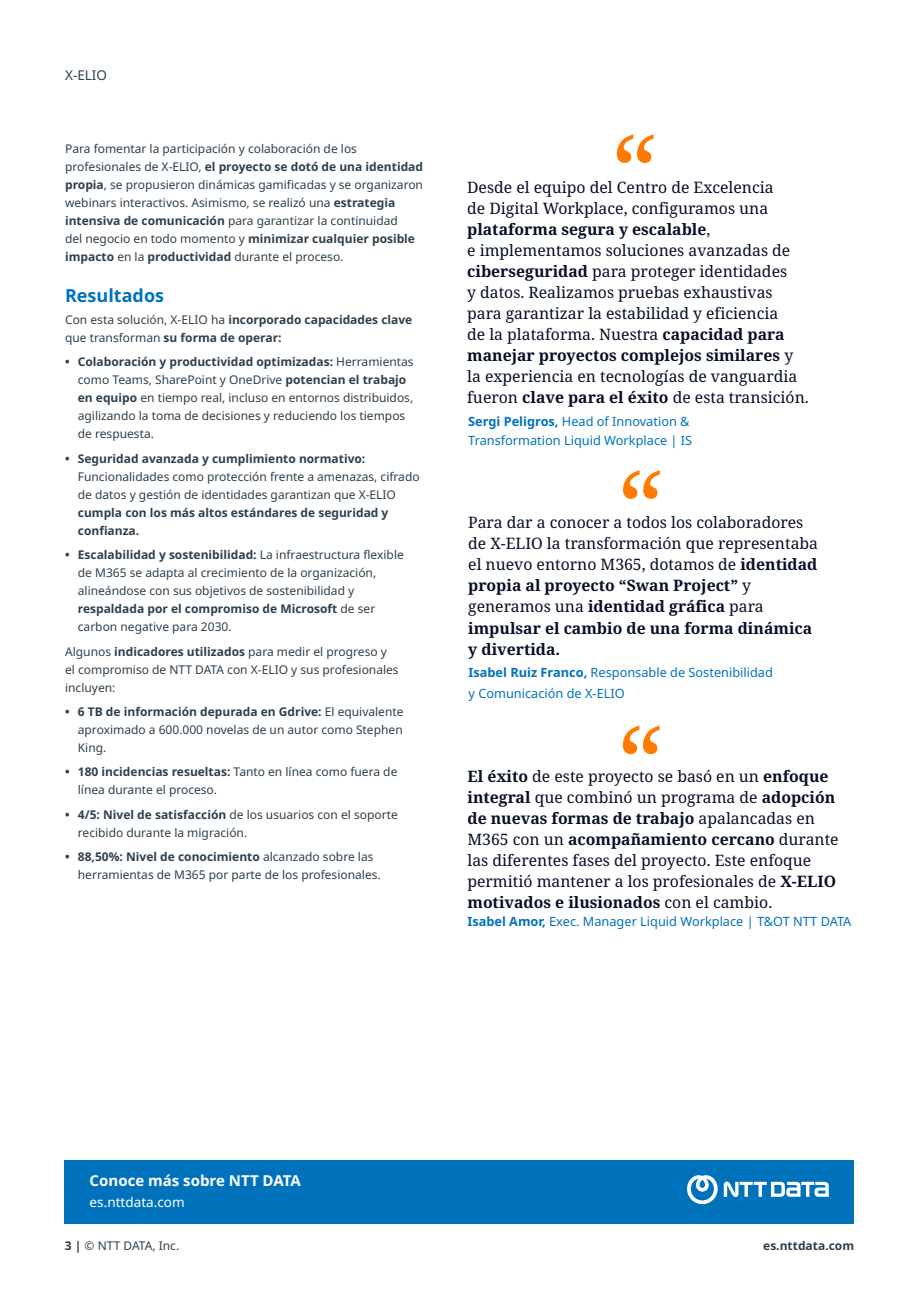
<style>
.page{position:relative;width:919px;height:1289px;background:#fff}
.page>*{position:absolute;margin:0;border:0;box-sizing:border-box;transform-origin:0 0}
.HEADING_3_12pt{font:700 18px "Noto Sans";color:#0072bc}
.QUOTATION_TEXT_16pt{font:15.75px/21px "Noto Serif";color:#070f26}
.HEADING_4_10pt{font:700 15px "Noto Sans";color:#fff}
.BODY_TEXT_9pt{font:13.5px "Noto Sans";color:#fff}
.t1{font:13.5px "Noto Sans";color:#2e404d}
.BODY_TEXT_9pt-2{font:12.75px/21px "Noto Sans";color:#0072bc}
.BODY_TEXT_9pt-3{font:12px/18px "Noto Sans";color:#2e404d}
.BODY_TEXT_9pt-4{font:700 12px/18px "Noto Sans";color:#2e404d}
.s1{font-weight:700}
.s2{font-weight:400}
</style>
<div class="page">
<div style="left:65px;top:1160px;width:788px;height:63px;background:#0072bc"></div>
<svg style="left:687px;top:1175px;width:30px;height:29px"></svg>
<svg style="left:723px;top:1181px;width:105px;height:15px"></svg>
<svg style="left:623px;top:470px;width:36px;height:29px"></svg>
<svg style="left:616px;top:134px;width:37px;height:29px"></svg>
<svg style="left:622px;top:725px;width:37px;height:29px"></svg>
<p class="t1" style="left:65px;top:67px;width:43px">X-ELIO</p>
<p class="BODY_TEXT_9pt-3" style="left:65px;top:140px;width:359px">Para fomentar la participación y colaboración de los profesionales de X-ELIO, <span class="s1">el proyecto se dotó de una identidad propia</span>, se propusieron dinámicas gamificadas y se organizaron webinars interactivos. Asimismo, se realizó una <span class="s1">estrategia intensiva de comunicación</span> para garantizar la continuidad<br>del negocio en todo momento y <span class="s1">minimizar cualquier posible impacto</span> en la <span class="s1">productividad</span> durante el proceso.</p>
<p class="HEADING_3_12pt" style="left:65px;top:285px;width:100px">Resultados</p>
<p class="BODY_TEXT_9pt-4" style="left:65px;top:311px;width:349px"><span class="s2">Con esta solución, X-ELIO ha</span> incorporado capacidades clave <span class="s2">que transforman</span> su forma de operar:</p>
<p class="BODY_TEXT_9pt-3" style="left:78px;top:353px;width:337px;text-indent:-13px"><span class="s1">• Colaboración y productividad optimizadas:</span> Herramientas como Teams, SharePoint y OneDrive <span class="s1">potencian el trabajo en equipo</span> en tiempo real, incluso en entornos distribuidos, agilizando la toma de decisiones y reduciendo los tiempos de respuesta.</p>
<p class="BODY_TEXT_9pt-3" style="left:78px;top:449px;width:343px;text-indent:-13px"><span class="s1">• Seguridad avanzada y cumplimiento normativo:<br></span>Funcionalidades como protección frente a amenazas, cifrado de datos y gestión de identidades garantizan que X-ELIO <span class="s1">cumpla con los más altos estándares de seguridad y confianza.</span></p>
<p class="BODY_TEXT_9pt-3" style="left:78px;top:546px;width:327px;text-indent:-13px"><span class="s1">• Escalabilidad y sostenibilidad:</span> La infraestructura flexible de M365 se adapta al crecimiento de la organización, alineándose con sus objetivos de sostenibilidad y <span class="s1">respaldada por el compromiso de Microsoft</span> de ser carbon negative para 2030.</p>
<p class="BODY_TEXT_9pt-3" style="left:65px;top:642px;width:335px">Algunos <span class="s1">indicadores utilizados</span> para medir el progreso y el compromiso de NTT DATA con X-ELIO y sus profesionales incluyen:</p>
<p class="BODY_TEXT_9pt-3" style="left:78px;top:703px;width:327px;text-align:justify;text-indent:-13px"><span class="s1">• 6 TB de información depurada en Gdrive:</span> El equivalente aproximado a 600.000 novelas de un autor como Stephen King.</p>
<p class="BODY_TEXT_9pt-3" style="left:78px;top:763px;width:321px;text-indent:-13px"><span class="s1">• 180 incidencias resueltas:</span> Tanto en línea como fuera de línea durante el proceso.</p>
<p class="BODY_TEXT_9pt-3" style="left:78px;top:805px;width:321px;text-indent:-13px"><span class="s1">• 4/5: Nivel de satisfacción</span> de los usuarios con el soporte recibido durante la migración.</p>
<p class="BODY_TEXT_9pt-3" style="left:78px;top:848px;width:304px;text-indent:-13px"><span class="s1">• 88,50%: Nivel de conocimiento</span> alcanzado sobre las herramientas de M365 por parte de los profesionales.</p>
<p class="QUOTATION_TEXT_16pt" style="left:467px;top:177px;width:343px">Desde el equipo del Centro de Excelencia<br>de Digital Workplace, configuramos una <span class="s1">plataforma segura y escalable</span>,<br>e implementamos soluciones avanzadas de <span class="s1">ciberseguridad</span> para proteger identidades<br>y datos. Realizamos pruebas exhaustivas para garantizar la estabilidad y eficiencia<br>de la plataforma. Nuestra <span class="s1">capacidad para manejar proyectos complejos similares</span> y la experiencia en tecnologías de vanguardia fueron <span class="s1">clave para el éxito</span> de esta transición.</p>
<p class="BODY_TEXT_9pt-2" style="left:468px;top:411px;width:223px"><span class="s1">Sergi Peligros,</span> Head of Innovation &amp;</p>
<p class="BODY_TEXT_9pt-2" style="left:468px;top:430px;width:225px">Transformation Liquid Workplace | IS</p>
<p class="QUOTATION_TEXT_16pt" style="left:468px;top:512px;width:351px">Para dar a conocer a todos los colaboradores de X-ELIO la transformación que representaba el nuevo entorno M365, dotamos de <span class="s1">identidad propia al proyecto “Swan Project”</span> y generamos una <span class="s1">identidad gráfica</span> para <span class="s1">impulsar el cambio de una forma dinámica y divertida.</span></p>
<p class="BODY_TEXT_9pt-2" style="left:468px;top:662px;width:306px"><span class="s1">Isabel Ruiz Franco,</span> Responsable de Sostenibilidad y Comunicación de X-ELIO</p>
<p class="QUOTATION_TEXT_16pt" style="left:467px;top:766px;width:373px"><span class="s1">El éxito</span> de este proyecto se basó en un <span class="s1">enfoque integral</span> que combinó un programa de <span class="s1">adopción de nuevas formas de trabajo</span> apalancadas en M365 con un <span class="s1">acompañamiento cercano</span> durante las diferentes fases del proyecto. Este enfoque permitió mantener a los profesionales de <span class="s1">X-ELIO motivados e ilusionados</span> con el cambio.</p>
<p class="BODY_TEXT_9pt-2" style="left:467px;top:911px;width:385px"><span class="s1">Isabel Amor,</span> Exec. Manager Liquid Workplace | T&amp;OT NTT DATA</p>
<p class="HEADING_4_10pt" style="left:90px;top:1172px;width:212px">Conoce más sobre NTT DATA</p>
<p class="BODY_TEXT_9pt" style="left:90px;top:1194px;width:96px">es.nttdata.com</p>
<p class="BODY_TEXT_9pt-3" style="left:65px;top:1236px;width:116px"><span class="s1">3 |</span> © NTT DATA, Inc.</p>
<p class="BODY_TEXT_9pt-4" style="left:763px;top:1236px;width:92px">es.nttdata.com</p>
</div>
